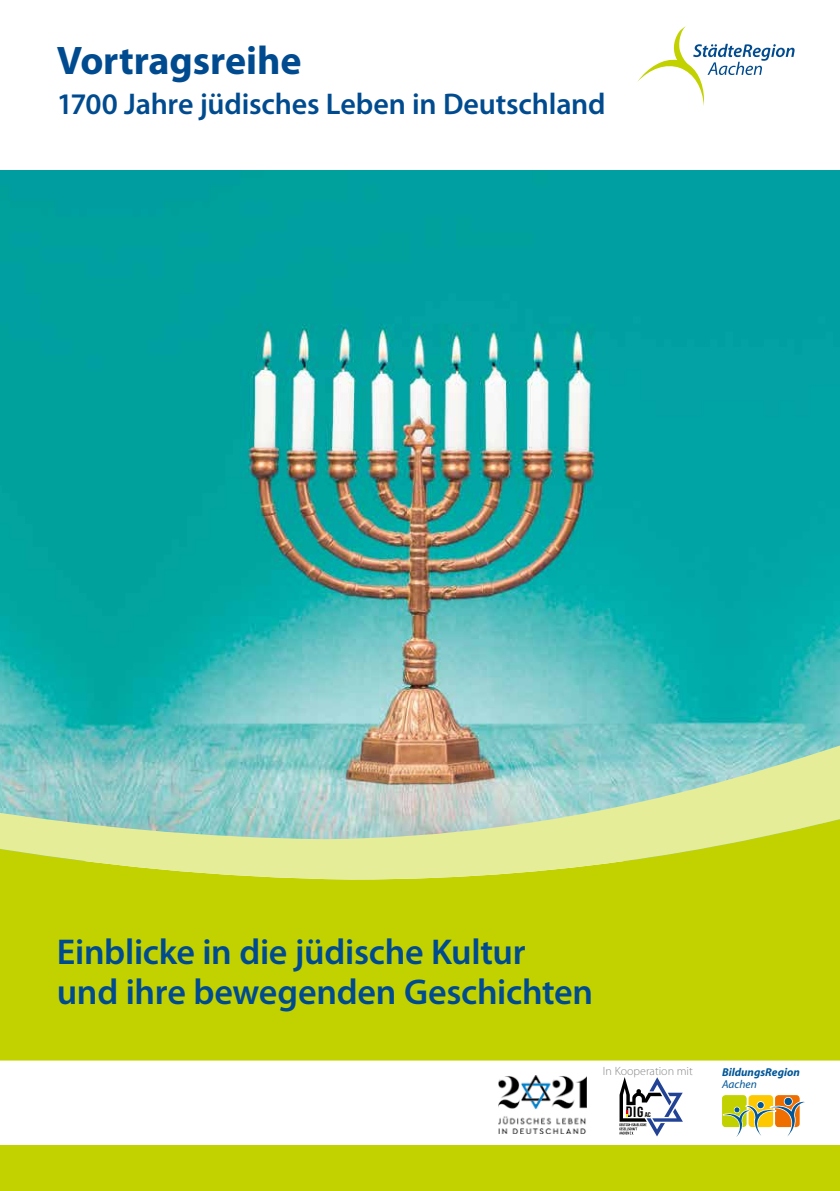
<style>
.page{position:relative;width:840px;height:1191px;background:#fff}
.page>*{position:absolute;margin:0;border:0;box-sizing:border-box;transform-origin:0 0}
.t1{font:700 40px "Myriad Pro";letter-spacing:-.005em;color:#004b8f}
.t2{font:600 36px "Myriad Pro";letter-spacing:-.01em;color:#004b8f}
.t3{font:600 30px "Myriad Pro";letter-spacing:-.005em;color:#004b8f}
.t4{font:15px "Bebas Neue";color:#000;scale:1.1 1}
.Copyright{font:300 12px "Myriad Pro";color:#878988}
.t5{font:italic 700 11.4px/11.8px "Myriad";color:#005697}
.s1{font-size:14.6px}
.s2{font-size:6.8px}
.s3{font-size:6.6px}
.s4{font-weight:400}
</style>
<div class="page">
<img style="left:0;top:170px;width:839px;height:570px">
<div style="left:0;top:1145px;width:839px;height:46px;background:#c2d200"></div>
<div style="left:0;top:879px;width:839px;height:181px;background:#c2d200"></div>
<svg style="left:0;top:740px;width:839px;height:139px;background:#b8d49d"></svg>
<div style="left:721px;top:1095px;width:25px;height:32px;background:#c2d200;border-radius:4px"></div>
<div style="left:774px;top:1095px;width:25px;height:32px;background:#ef6e00;border-radius:4px"></div>
<div style="left:748px;top:1095px;width:24px;height:32px;background:#fec800;border-radius:4px"></div>
<div style="left:783px;top:1097px;width:9px;height:9px;border:2px solid #fff;border-radius:50%"></div>
<svg style="left:721px;top:1101px;width:84px;height:36px"></svg>
<div style="left:784px;top:1097px;width:7px;height:8px;background:#005697;border-radius:50%"></div>
<svg style="left:637px;top:26px;width:157px;height:80px"></svg>
<img style="left:498px;top:1075px;width:88px;height:58px">
<svg style="left:619px;top:1077px;width:63px;height:59px"></svg>
<p class="t1" style="left:57px;top:38px;width:246px">Vortragsreihe</p>
<p class="t3" style="left:57px;top:87px;width:550px">1700 Jahre jüdisches Leben in Deutschland</p>
<p class="t2" style="left:57px;top:931px;width:470px">Einblicke in die jüdische Kultur</p>
<p class="t2" style="left:57px;top:971px;width:537px">und ihre bewegenden Geschichten</p>
<p class="Copyright" style="left:602px;top:1064px;width:91px">In Kooperation mit</p>
<p class="t4" style="left:625px;top:1103px;width:24px">DI<span class="s1">G</span> <span class="s2">A</span><span class="s3">C</span></p>
<p class="t5" style="left:721px;top:1066px;width:79px">BildungsRegion<br><span class="s4">Aachen</span></p>
</div>
